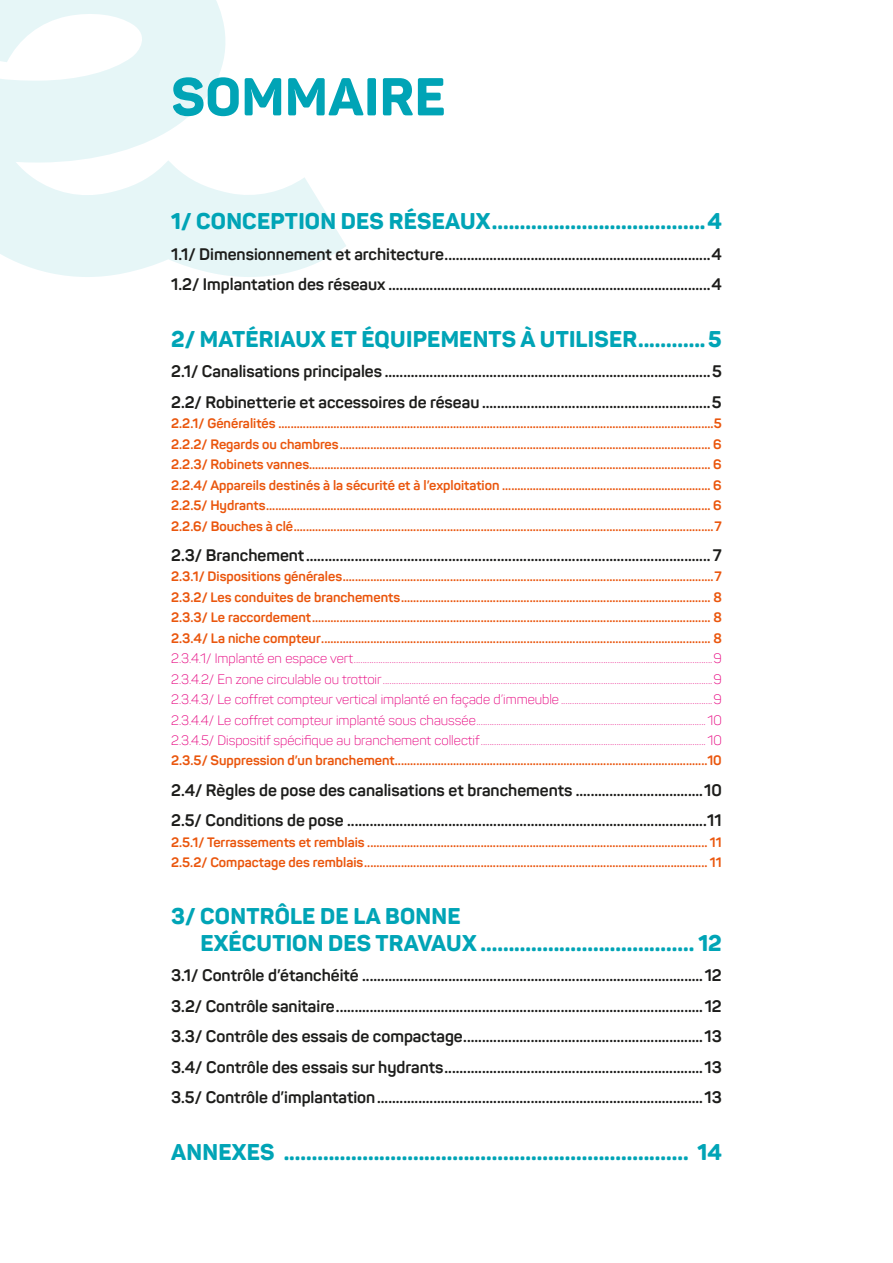
<style>
.page{position:relative;width:893px;height:1263px;background:#fff}
.page>*{position:absolute;margin:0;border:0;box-sizing:border-box;transform-origin:0 0}
.t1{font:800 52.5px "Panton";letter-spacing:.01em;color:#00a4b6}
.t2{font:800 22.5px/27px "Panton";letter-spacing:.01em;color:#00a4b6}
.t3{font:700 16.5px/30.5px "Panton";color:#1d1d1b}
.t4{font:700 13.5px/20.4px "Panton";color:#ea560d;text-align:justify}
.t5{font:300 13.5px/20.4px "Panton";color:#e6007e;text-align:justify}
</style>
<div class="page">
<svg style="left:0;top:0;width:346px;height:277px;fill:#e6f6f7"></svg>
<h1 class="t1" style="left:171px;top:64px;width:275px">SOMMAIRE</h1>
<h2 class="t2" style="left:171px;top:208px;width:552px">1/ CONCEPTION DES RÉSEAUX......................................4</h2>
<p class="t3" style="left:171px;top:239px;width:552px">1.1/ Dimensionnement et architecture.......................................................................4<br>1.2/ Implantation des réseaux ......................................................................................4</p>
<h2 class="t2" style="left:171px;top:325px;width:552px">2/ MATÉRIAUX ET ÉQUIPEMENTS À UTILISER............5</h2>
<p class="t3" style="left:171px;top:356px;width:552px">2.1/ Canalisations principales .......................................................................................5<br>2.2/ Robinetterie et accessoires de réseau .............................................................5</p>
<p class="t4" style="left:171px;top:413px;width:552px">2.2.1/ Généralités ..............................................................................................................................................5<br>2.2.2/ Regards ou chambres......................................................................................................................... 6<br>2.2.3/ Robinets vannes................................................................................................................................... 6<br>2.2.4/ Appareils destinés à la sécurité et à l’exploitation .................................................................... 6<br>2.2.5/ Hydrants................................................................................................................................................. 6<br>2.2.6/ Bouches à clé.........................................................................................................................................7</p>
<p class="t3" style="left:171px;top:540px;width:552px">2.3/ Branchement............................................................................................................ 7</p>
<p class="t4" style="left:171px;top:566px;width:552px">2.3.1/ Dispositions générales.........................................................................................................................7<br>2.3.2/ Les conduites de branchements..................................................................................................... 8<br>2.3.3/ Le raccordement.................................................................................................................................. 8<br>2.3.4/ La niche compteur............................................................................................................................... 8</p>
<p class="t5" style="left:171px;top:648px;width:552px">2.3.4.1/ Implanté en espace vert.................................................................................................................................................................9<br>2.3.4.2/ En zone circulable ou trottoir....................................................................................................................................................9<br>2.3.4.3/ Le coffret compteur vertical implanté en façade d’immeuble ....................................................................9<br>2.3.4.4/ Le coffret compteur implanté sous chaussée....................................................................................................... 10<br>2.3.4.5/ Dispositif spécifique au branchement collectif..................................................................................................... 10</p>
<p class="t4" style="left:171px;top:750px;width:552px">2.3.5/ Suppression d’un branchement......................................................................................................10</p>
<p class="t3" style="left:171px;top:775px;width:552px">2.4/ Règles de pose des canalisations et branchements ..................................10<br>2.5/ Conditions de pose ................................................................................................11</p>
<p class="t4" style="left:171px;top:832px;width:552px">2.5.1/ Terrassements et remblais ............................................................................................................... 11<br>2.5.2/ Compactage des remblais................................................................................................................ 11</p>
<h2 class="t2" style="left:200px;top:902px;width:523px;text-indent:-29px">3/ CONTRÔLE DE LA BONNE<br>EXÉCUTION DES TRAVAUX ...................................... 12</h2>
<p class="t3" style="left:171px;top:960px;width:552px;text-align:justify">3.1/ Contrôle d’étanchéité ...........................................................................................12<br>3.2/ Contrôle sanitaire..................................................................................................12<br>3.3/ Contrôle des essais de compactage................................................................13<br>3.4/ Contrôle des essais sur hydrants.....................................................................13<br>3.5/ Contrôle d’implantation.......................................................................................13</p>
<h2 class="t2" style="left:171px;top:1138px;width:552px">ANNEXES ........................................................................ 14</h2>
</div>
